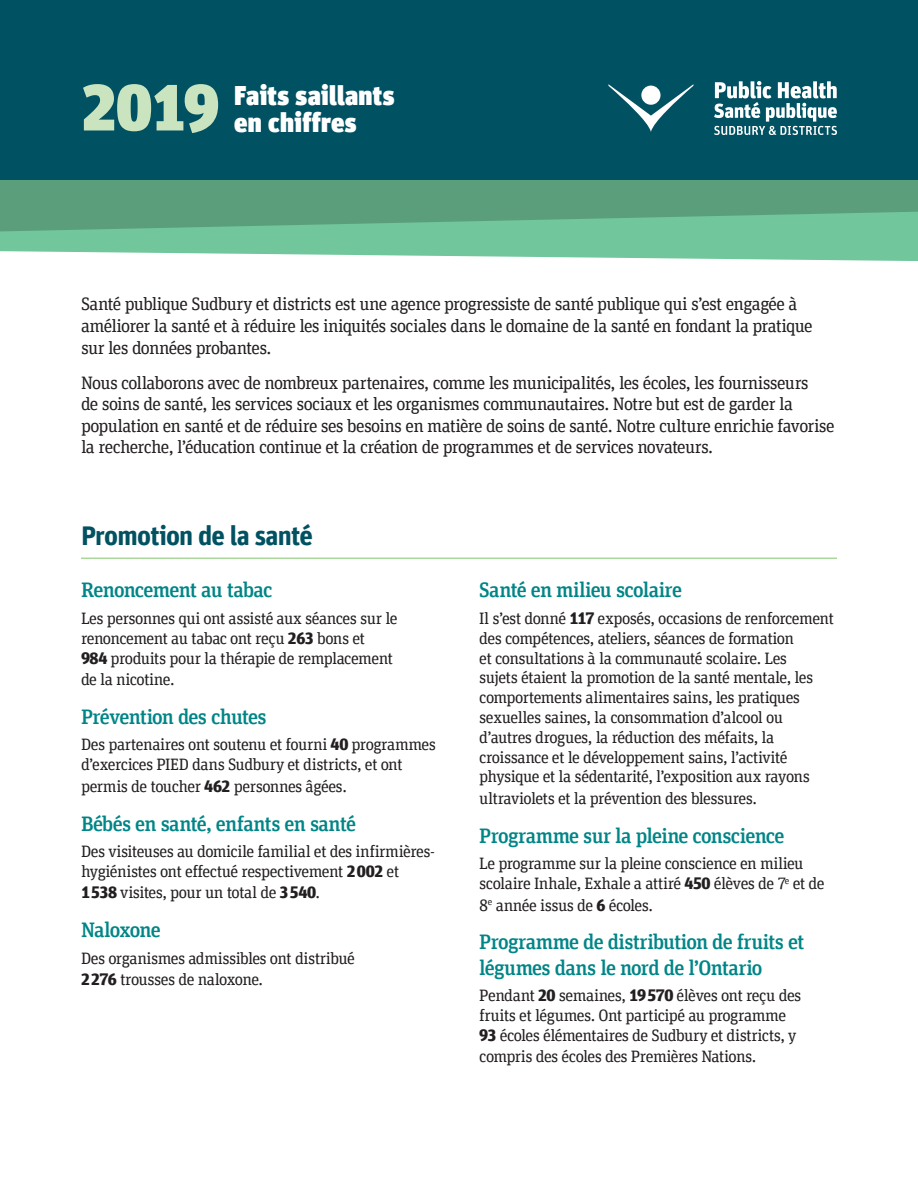
<style>
.page{position:relative;width:918px;height:1188px;background:#fff}
.page>*{position:absolute;margin:0;border:0;box-sizing:border-box;transform-origin:0 0}
.t1{font:900 65.4px "Unit Pro";color:#cae4c0}
.t2{font:900 27px/27px "Unit Pro";letter-spacing:.015em;color:#fff}
.DivisionHeading-H2{font:700 27px "Unit Pro";letter-spacing:-.03em;color:#005162}
.ProgramHeading-H3{font:500 21px/25.2px "Unit Slab Pro";letter-spacing:-.03em;color:#008587}
.Body{font:18px/21.6px "Unit Slab Pro";letter-spacing:-.035em;color:#231f20}
.Body-2{font:16.5px/19.8px "Unit Slab Pro";letter-spacing:-.03em;color:#231f20}
.s1{font-weight:900}
</style>
<div class="page">
<div style="left:0;top:0;width:918px;height:209px;background:#005162"></div>
<svg style="left:0;top:231px;width:918px;height:30px;fill:#71c69b"></svg>
<svg style="left:0;top:180px;width:918px;height:51px;background:#5ea580"></svg>
<svg style="left:608px;top:84px;width:85px;height:48px"></svg>
<div style="left:641px;top:86px;width:20px;height:19px;background:#fff;border-radius:50%"></div>
<svg style="left:714px;top:81px;width:123px;height:54px"></svg>
<hr style="left:81px;top:558px;width:756px;height:1px;background:#aad59b">
<h1 class="t1" style="left:81px;top:58px;width:140px">2019</h1>
<h1 class="t2" style="left:234px;top:80px;width:162px">Faits saillants en chiffres</h1>
<p class="Body" style="left:81px;top:293px;width:733px">Santé publique Sudbury et districts est une agence progressiste de santé publique qui s’est engagée à améliorer la santé et à réduire les iniquités sociales dans le domaine de la santé en fondant la pratique sur les données probantes.</p>
<p class="Body" style="left:81px;top:371px;width:755px">Nous collaborons avec de nombreux partenaires, comme les municipalités, les écoles, les fournisseurs<br>de soins de santé, les services sociaux et les organismes communautaires. Notre but est de garder la population en santé et de réduire ses besoins en matière de soins de santé. Notre culture enrichie favorise la recherche, l’éducation continue et la création de programmes et de services novateurs.</p>
<h2 class="DivisionHeading-H2" style="left:81px;top:516px;width:234px">Promotion de la santé</h2>
<h3 class="ProgramHeading-H3" style="left:81px;top:577px;width:193px">Renoncement au tabac</h3>
<p class="Body-2" style="left:81px;top:608px;width:318px">Les personnes qui ont assisté aux séances sur le renoncement au tabac ont reçu <span class="s1">263</span> bons et<br><span class="s1">984</span> produits pour la thérapie de remplacement</p>
<p class="Body-2" style="left:81px;top:669px;width:95px">de la nicotine.</p>
<h3 class="ProgramHeading-H3" style="left:81px;top:703px;width:187px">Prévention des chutes</h3>
<p class="Body-2" style="left:81px;top:734px;width:356px">Des partenaires ont soutenu et fourni <span class="s1">40</span> programmes d’exercices PIED dans Sudbury et districts, et ont</p>
<p class="Body-2" style="left:81px;top:776px;width:267px">permis de toucher <span class="s1">462</span> personnes âgées.</p>
<h3 class="ProgramHeading-H3" style="left:81px;top:810px;width:277px">Bébés en santé, enfants en santé</h3>
<p class="Body-2" style="left:81px;top:841px;width:355px">Des visiteuses au domicile familial et des infirmières&shy;hygiénistes ont effectué respectivement <span class="s1">2002</span> et</p>
<p class="Body-2" style="left:81px;top:882px;width:240px"><span class="s1">1538</span> visites, pour un total de <span class="s1">3540</span>.</p>
<h3 class="ProgramHeading-H3" style="left:81px;top:916px;width:81px">Naloxone</h3>
<p class="Body-2" style="left:81px;top:947px;width:275px;line-height:21.6px">Des organismes admissibles ont distribué<br><span class="s1">2276</span> trousses de naloxone.</p>
<h3 class="ProgramHeading-H3" style="left:479px;top:577px;width:204px">Santé en milieu scolaire</h3>
<p class="Body-2" style="left:479px;top:608px;width:356px">Il s’est donné <span class="s1">117</span> exposés, occasions de renforcement des compétences, ateliers, séances de formation<br>et consultations à la communauté scolaire. Les<br>sujets étaient la promotion de la santé mentale, les comportements alimentaires sains, les pratiques sexuelles saines, la consommation d’alcool ou d’autres drogues, la réduction des méfaits, la croissance et le développement sains, l’activité physique et la sédentarité, l’exposition aux rayons</p>
<p class="Body-2" style="left:479px;top:788px;width:279px">ultraviolets et la prévention des blessures.</p>
<h3 class="ProgramHeading-H3" style="left:479px;top:822px;width:307px">Programme sur la pleine conscience</h3>
<p class="Body-2" style="left:479px;top:853px;width:347px">Le programme sur la pleine conscience en milieu scolaire Inhale, Exhale a attiré <span class="s1">450</span> élèves de 7<sup>e</sup> et de</p>
<p class="Body-2" style="left:479px;top:895px;width:175px">8<sup>e</sup> année issus de <span class="s1">6</span> écoles.</p>
<h3 class="ProgramHeading-H3" style="left:479px;top:929px;width:327px">Programme de distribution de fruits et légumes dans le nord de l’Ontario</h3>
<p class="Body-2" style="left:479px;top:985px;width:324px">Pendant <span class="s1">20</span> semaines, <span class="s1">19570</span> élèves ont reçu des fruits et légumes. Ont participé au programme<br><span class="s1">93</span> écoles élémentaires de Sudbury et districts, y</p>
<p class="Body-2" style="left:479px;top:1046px;width:279px">compris des écoles des Premières Nations.</p>
</div>
